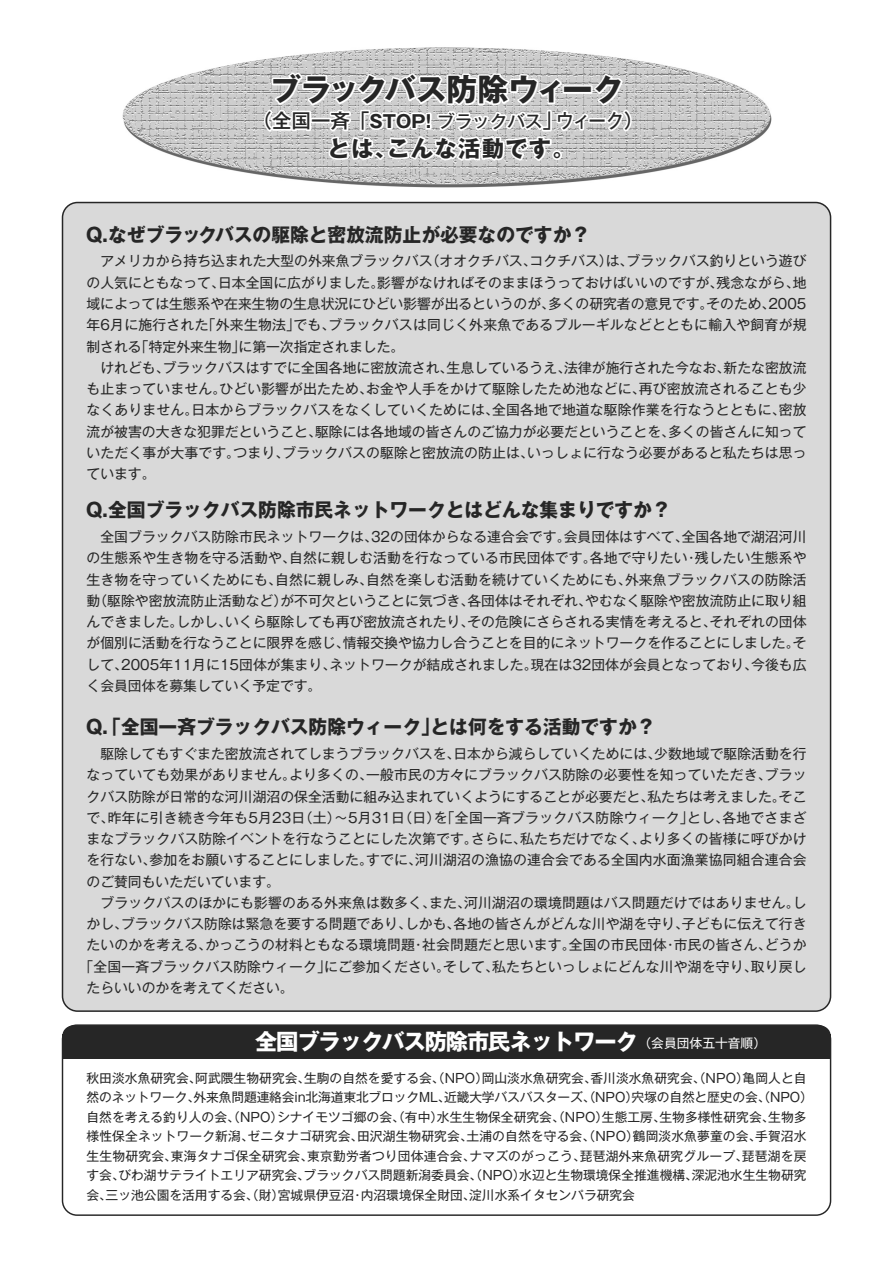
<style>
.page{position:relative;width:893px;height:1263px;background:#fff}
.page>*{position:absolute;margin:0;border:0;box-sizing:border-box;transform-origin:0 0}
.t1{font:700 30.9px "Gothic MB101 Pro";color:#262626}
.t2{font:700 22.5px "Gothic MB101 Pro";letter-spacing:.05em;color:#262626}
.t3{font:700 22.35px "Gothic MB101 Pro";letter-spacing:-.05em;color:#fff}
.t4{font:500 19.5px "Gothic MB101 Pro";color:#262626}
.t5{font:700 19.2px "Gothic MB101 Pro";color:#262626}
.t6{font:13.8px/21.3px "Gothic MB101 Pro";letter-spacing:.01em;color:#262626;text-align:justify}
.t7{font:12.75px/19.5px "Gothic MB101 Pro";letter-spacing:.005em;color:#262626}
.t8{font:12.75px "Gothic MB101 Pro";color:#fff}
.s1{font-weight:700;font-size:17.55px}
.s2{font-size:17.55px}
</style>
<div class="page">
<div style="left:63px;top:203px;width:768px;height:808px;background:#d9d9d9;border-radius:15px"></div>
<div style="left:63px;top:1025px;width:768px;height:9px;background:#262626"></div>
<div style="left:63px;top:1034px;width:768px;height:24px;background:#262626"></div>
<img style="left:122px;top:47px;width:650px;height:141px">
<h1 class="t1" style="left:270px;top:64px;width:355px">ブラックバス防除ウィーク</h1>
<h3 class="t4" style="left:253px;top:104px;width:392px">（全国一斉「<span class="s1">STOP!</span> <span class="s2">ブラックバス</span>」ウィーク）</h3>
<h2 class="t2" style="left:327px;top:130px;width:249px">とは、こんな活動です。</h2>
<h3 class="t5" style="left:86px;top:218px;width:506px">Q.なぜブラックバスの駆除と密放流防止が必要なのですか？</h3>
<p class="t6" style="left:86px;top:249px;width:722px;text-indent:14px">アメリカから持ち込まれた大型の外来魚ブラックバス（オオクチバス、コクチバス）は、ブラックバス釣りという遊びの人気にともなって、日本全国に広がりました。影響がなければそのままほうっておけばいいのですが、残念ながら、地域によっては生態系や在来生物の生息状況にひどい影響が出るというのが、多くの研究者の意見です。そのため、2005年6月に施行された「外来生物法」でも、ブラックバスは同じく外来魚であるブルーギルなどとともに輸入や飼育が規制される「特定外来生物」に第一次指定されました。</p>
<p class="t6" style="left:87px;top:355px;width:722px;text-indent:14px">けれども、ブラックバスはすでに全国各地に密放流され、生息しているうえ、法律が施行された今なお、新たな密放流も止まっていません。ひどい影響が出たため、お金や人手をかけて駆除したため池などに、再び密放流されることも少なくありません。日本からブラックバスをなくしていくためには、全国各地で地道な駆除作業を行なうとともに、密放流が被害の大きな犯罪だということ、駆除には各地域の皆さんのご協力が必要だということを、多くの皆さんに知っていただく事が大事です。つまり、ブラックバスの駆除と密放流の防止は、いっしょに行なう必要があると私たちは思っています。</p>
<h3 class="t5" style="left:86px;top:494px;width:586px">Q.全国ブラックバス防除市民ネットワークとはどんな集まりですか？</h3>
<p class="t6" style="left:87px;top:524px;width:722px;text-indent:14px">全国ブラックバス防除市民ネットワークは、32の団体からなる連合会です。会員団体はすべて、全国各地で湖沼河川の生態系や生き物を守る活動や、自然に親しむ活動を行なっている市民団体です。各地で守りたい・残したい生態系や生き物を守っていくためにも、自然に親しみ、自然を楽しむ活動を続けていくためにも、外来魚ブラックバスの防除活動（駆除や密放流防止活動など）が不可欠ということに気づき、各団体はそれぞれ、やむなく駆除や密放流防止に取り組んできました。しかし、いくら駆除しても再び密放流されたり、その危険にさらされる実情を考えると、それぞれの団体が個別に活動を行なうことに限界を感じ、情報交換や協力し合うことを目的にネットワークを作ることにしました。そして、2005年11月に15団体が集まり、ネットワークが結成されました。現在は32団体が会員となっており、今後も広く会員団体を募集していく予定です。</p>
<h3 class="t5" style="left:86px;top:711px;width:571px">Q「. 全国一斉ブラックバス防除ウィーク」とは何をする活動ですか？</h3>
<p class="t6" style="left:86px;top:741px;width:722px;text-indent:14px">駆除してもすぐまた密放流されてしまうブラックバスを、日本から減らしていくためには、少数地域で駆除活動を行なっていても効果がありません。より多くの、一般市民の方々にブラックバス防除の必要性を知っていただき、ブラックバス防除が日常的な河川湖沼の保全活動に組み込まれていくようにすることが必要だと、私たちは考えました。そこで、昨年に引き続き今年も5月23日（土）～5月31日（日）を「全国一斉ブラックバス防除ウィーク」とし、各地でさまざまなブラックバス防除イベントを行なうことにした次第です。さらに、私たちだけでなく、より多くの皆様に呼びかけを行ない、参加をお願いすることにしました。すでに、河川湖沼の漁協の連合会である全国内水面漁業協同組合連合会のご賛同もいただいています。</p>
<p class="t6" style="left:100px;top:890px;width:708px">ブラックバスのほかにも影響のある外来魚は数多く、また、河川湖沼の環境問題はバス問題だけではありません。し</p>
<p class="t6" style="left:87px;top:911px;width:722px">かし、ブラックバス防除は緊急を要する問題であり、しかも、各地の皆さんがどんな川や湖を守り、子どもに伝えて行き</p>
<p class="t6" style="left:87px;top:932px;width:721px">たいのかを考える、かっこうの材料ともなる環境問題・社会問題だと思います。全国の市民団体・市民の皆さん、どうか</p>
<p class="t6" style="left:80px;top:954px;width:728px">「全国一斉ブラックバス防除ウィーク」にご参加ください。そして、私たちといっしょにどんな川や湖を守り、取り戻し</p>
<p class="t6" style="left:87px;top:975px;width:209px">たらいいのかを考えてください。</p>
<h3 class="t3" style="left:255px;top:1022px;width:384px">全国ブラックバス防除市民ネットワーク</h3>
<p class="t8" style="left:638px;top:1033px;width:129px">（会員団体五十音順）</p>
<p class="t7" style="left:86px;top:1066px;width:728px">秋田淡水魚研究会、阿武隈生物研究会、生駒の自然を愛する会、（NPO）岡山淡水魚研究会、香川淡水魚研究会、（NPO）亀岡人と自然のネットワーク、外来魚問題連絡会in北海道東北ブロックML、近畿大学バスバスターズ（、NPO）宍塚の自然と歴史の会（、NPO）自然を考える釣り人の会、（NPO）シナイモツゴ郷の会、（有中）水生生物保全研究会、（NPO）生態工房、生物多様性研究会、生物多様性保全ネットワーク新潟、ゼニタナゴ研究会、田沢湖生物研究会、土浦の自然を守る会、（NPO）鶴岡淡水魚夢童の会、手賀沼水生生物研究会、東海タナゴ保全研究会、東京勤労者つり団体連合会、ナマズのがっこう、琵琶湖外来魚研究グループ、琵琶湖を戻す会、びわ湖サテライトエリア研究会、ブラックバス問題新潟委員会、（NPO）水辺と生物環境保全推進機構、深泥池水生生物研究会、三ッ池公園を活用する会、（財）宮城県伊豆沼・内沼環境保全財団、淀川水系イタセンパラ研究会</p>
</div>
